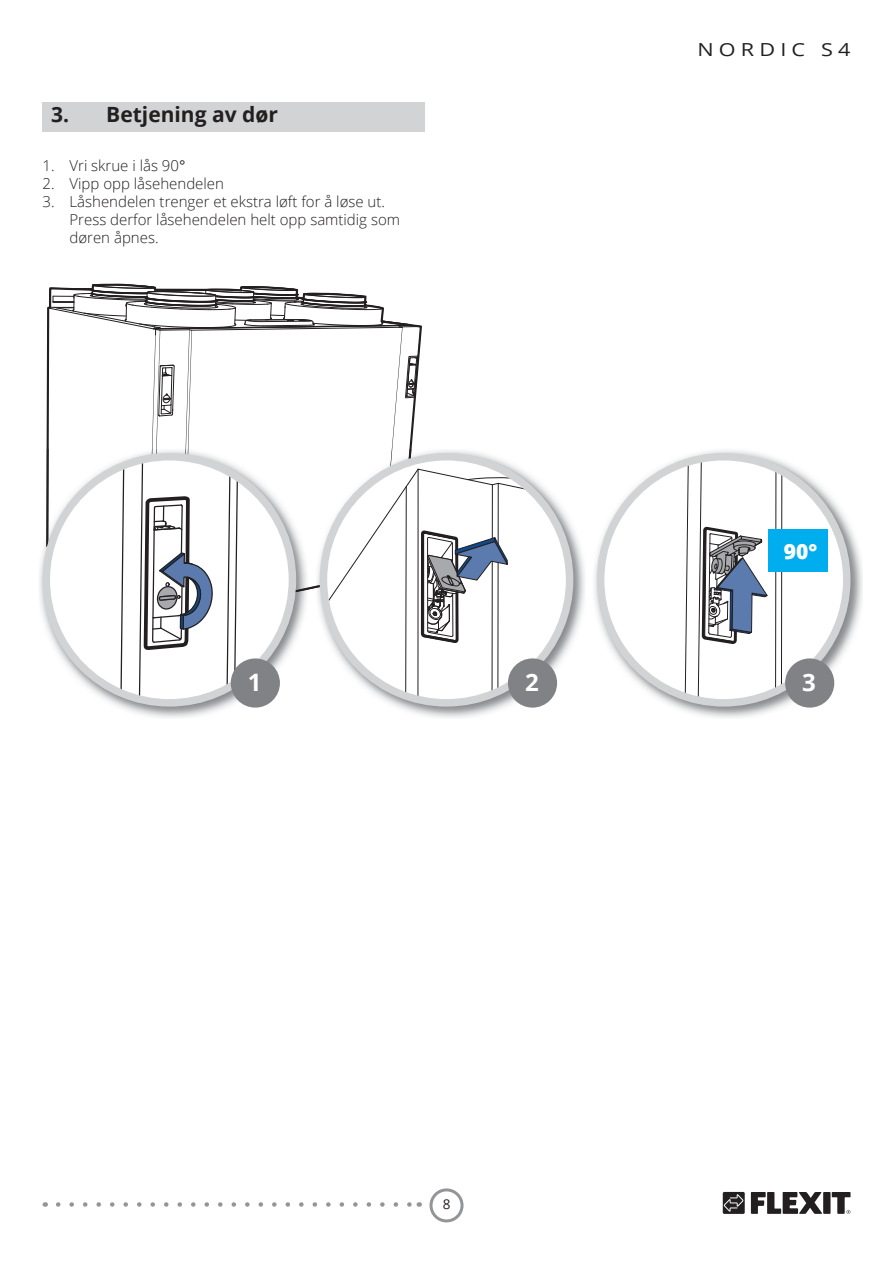
<style>
.page{position:relative;width:893px;height:1263px;background:#fff}
.page>*{position:absolute;margin:0;border:0;box-sizing:border-box;transform-origin:0 0}
.t1{font:700 24px "Open Sans";color:#fff}
.t2{font:700 21px "Open Sans";color:#231f20}
.t3{font:800 21px "Open Sans";color:#fff}
.t4{font:18px "Open Sans";letter-spacing:.24em;color:#231f20;scale:1.2 1}
.t5{font:300 15px/18px "Open Sans";color:#231f20}
.t6{font:13.5px "Open Sans";color:#231f20}
.s1{font-weight:400}
</style>
<div class="page">
<div style="left:429px;top:1188px;width:34px;height:34px;border:3px solid #939598;border-radius:50%"></div>
<svg style="left:58px;top:1202px;width:354px;height:5px"></svg>
<svg style="left:751px;top:1192px;width:99px;height:22px"></svg>
<div style="left:723px;top:1192px;width:22px;height:22px;background:#231f20"></div>
<svg style="left:724px;top:1194px;width:20px;height:18px"></svg>
<div style="left:43px;top:102px;width:382px;height:30px;background:#d1d3d4"></div>
<img style="left:390px;top:523px;width:195px;height:195px">
<img style="left:39px;top:543px;width:206px;height:175px">
<svg style="left:46px;top:284px;width:524px;height:419px"></svg>
<div style="left:43px;top:453px;width:253px;height:254px;border:8px solid #d1d3d4;border-radius:50%"></div>
<div style="left:231px;top:658px;width:49px;height:50px;background:#808285;border-radius:50%"></div>
<div style="left:508px;top:658px;width:49px;height:50px;background:#808285;border-radius:50%"></div>
<img style="left:594px;top:450px;width:269px;height:268px">
<svg style="left:601px;top:457px;width:246px;height:246px"></svg>
<div style="left:597px;top:453px;width:253px;height:254px;border:8px solid #d1d3d4;border-radius:50%"></div>
<div style="left:785px;top:658px;width:49px;height:50px;background:#808285;border-radius:50%"></div>
<div style="left:768px;top:530px;width:60px;height:42px;background:#00aeef"></div>
<h2 class="t2" style="left:51px;top:100px;width:228px">3. Betjening av dør</h2>
<p class="t5" style="left:43px;top:156px;width:144px">1. Vri skrue i lås 90<span class="s1">°</span></p>
<p class="t5" style="left:43px;top:174px;width:183px">2. Vipp opp låsehendelen</p>
<p class="t5" style="left:70px;top:192px;width:332px;text-indent:-27px">3. Låshendelen trenger et ekstra løft for å løse ut.<br>Press derfor låsehendelen helt opp samtidig som døren åpnes.</p>
<p class="t4" style="left:697px;top:37px;width:129px">NORDIC S4</p>
<h2 class="t3" style="left:784px;top:537px;width:35px">90°</h2>
<h1 class="t1" style="left:248px;top:665px;width:15px">1</h1>
<h1 class="t1" style="left:525px;top:665px;width:15px">2</h1>
<h1 class="t1" style="left:802px;top:665px;width:15px">3</h1>
<p class="t6" style="left:443px;top:1195px;width:9px">8</p>
</div>
